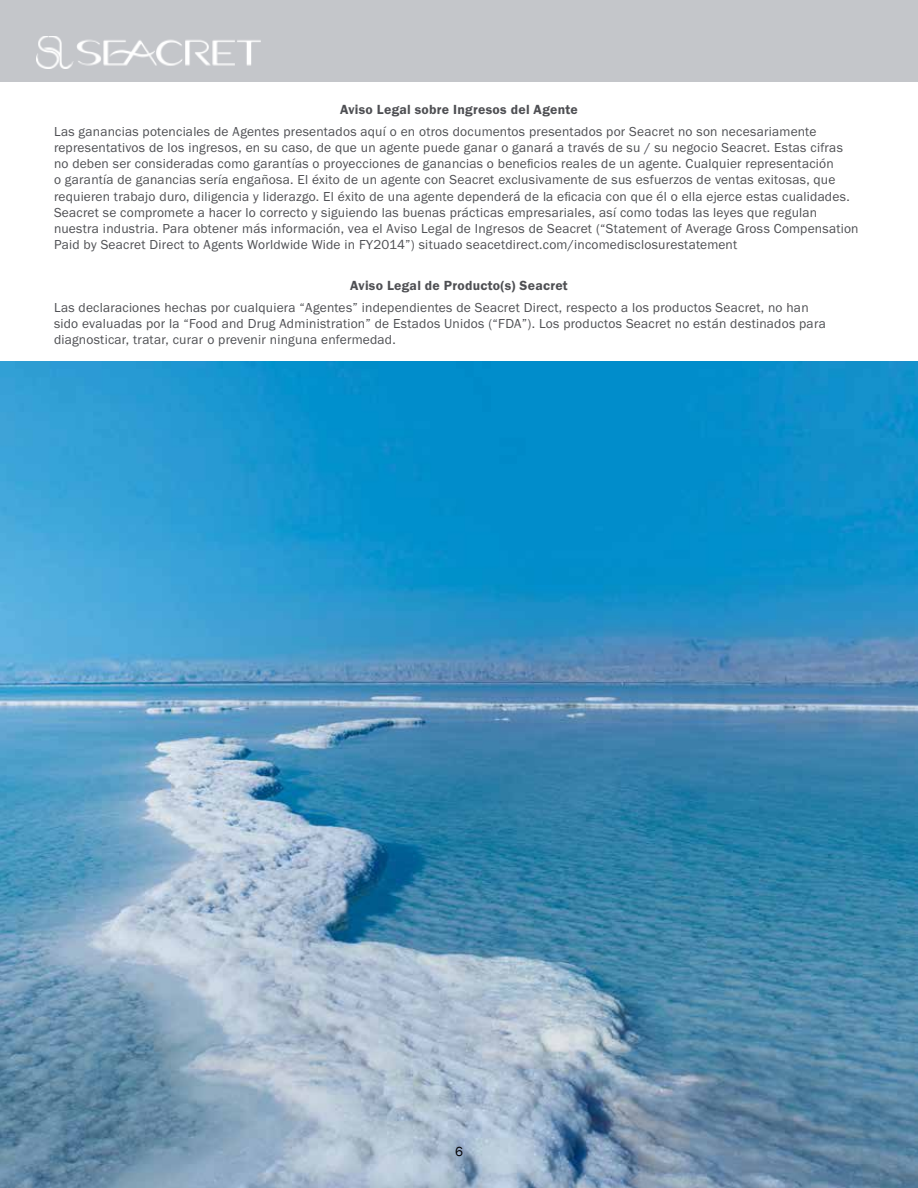
<style>
.page{position:relative;width:918px;height:1188px;background:#fff}
.page>*{position:absolute;margin:0;border:0;box-sizing:border-box;transform-origin:0 0}
.t1{font:600 13.65px "Franklin Gothic FS";letter-spacing:.02em;color:#4e4f53}
.t2{font:13.5px/16.2px "Franklin Gothic FS";letter-spacing:.015em;color:#4e4f53}
.t3{font:13.5px "Franklin Gothic";color:#000}
</style>
<div class="page">
<img style="left:0;top:362px;width:918px;height:826px">
<div style="left:0;top:0;width:918px;height:82px;background:#c4c6ca"></div>
<img style="left:36px;top:36px;width:225px;height:32px">
<p class="t1" style="left:340px;top:102px;width:239px">Aviso Legal sobre Ingresos del Agente</p>
<p class="t2" style="left:54px;top:123px;width:806px">Las ganancias potenciales de Agentes presentados aquí o en otros documentos presentados por Seacret no son necesariamente representativos de los ingresos, en su caso, de que un agente puede ganar o ganará a través de su / su negocio Seacret. Estas cifras no deben ser consideradas como garantías o proyecciones de ganancias o beneficios reales de un agente. Cualquier representación<br>o garantía de ganancias sería engañosa. El éxito de un agente con Seacret exclusivamente de sus esfuerzos de ventas exitosas, que requieren trabajo duro, diligencia y liderazgo. El éxito de una agente dependerá de la eficacia con que él o ella ejerce estas cualidades.<br>Seacret se compromete a hacer lo correcto y siguiendo las buenas prácticas empresariales, así como todas las leyes que regulan nuestra industria. Para obtener más información, vea el Aviso Legal de Ingresos de Seacret (“Statement of Average Gross Compensation Paid by Seacret Direct to Agents Worldwide Wide in FY2014”) situado seacetdirect.com/incomedisclosurestatement</p>
<p class="t1" style="left:350px;top:278px;width:219px">Aviso Legal de Producto(s) Seacret</p>
<p class="t2" style="left:54px;top:300px;width:773px">Las declaraciones hechas por cualquiera “Agentes” independientes de Seacret Direct, respecto a los productos Seacret, no han sido evaluadas por la “Food and Drug Administration” de Estados Unidos (“FDA”). Los productos Seacret no están destinados para diagnosticar, tratar, curar o prevenir ninguna enfermedad.</p>
<p class="t3" style="left:455px;top:1143px;width:9px">6</p>
</div>
